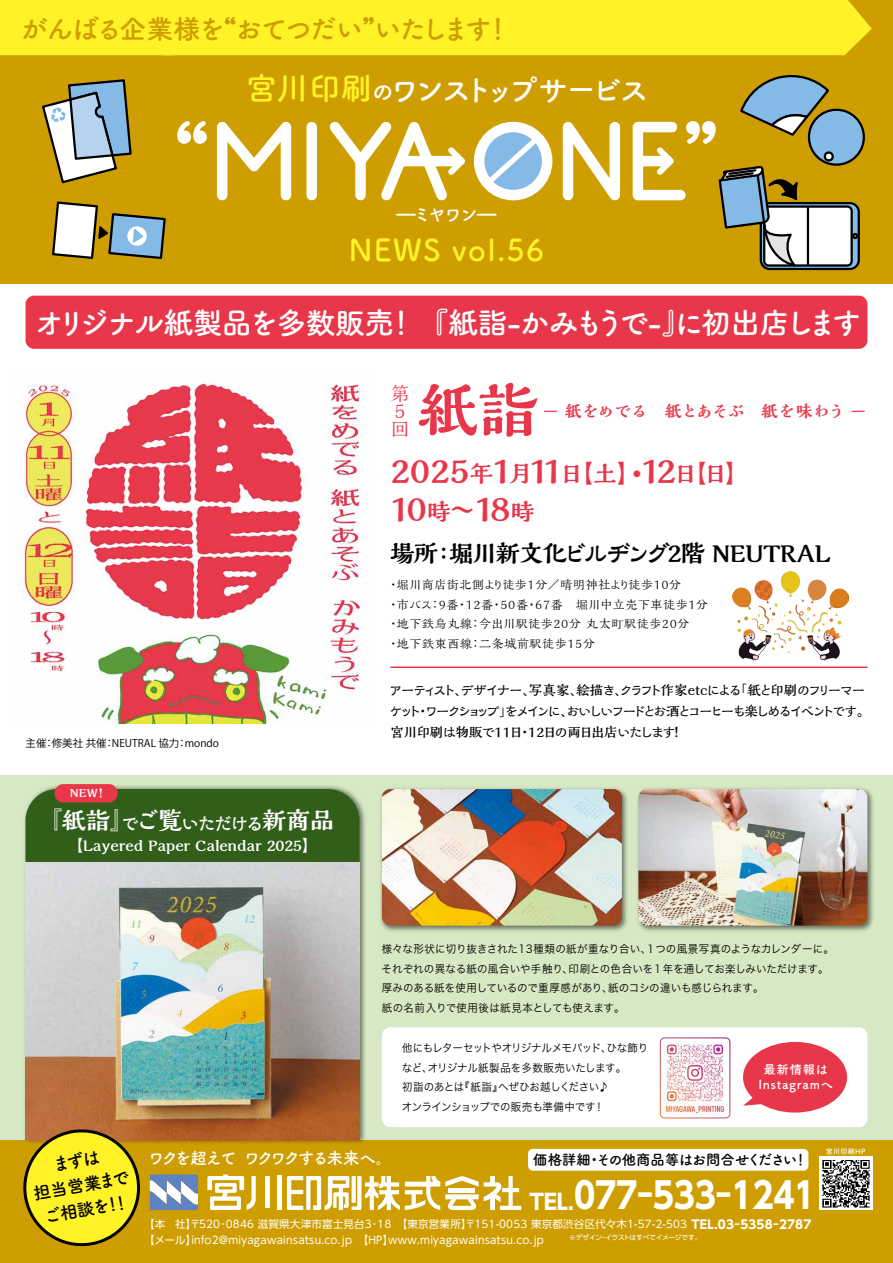
<style>
.page{position:relative;width:893px;height:1263px;background:#ce9e00}
.page>*{position:absolute;margin:0;border:0;box-sizing:border-box;transform-origin:0 0}
.t1{font:800 60px "Kaimin So Std";color:#e8374a}
.t2{font:700 35.85px "UD Shin Go Pr 6 N";letter-spacing:-.01em;color:#fff;scale:.9 1}
.t3{font:800 33px/37.5px "Kaimin Tu Std";letter-spacing:-.1em;color:#e8374a}
.t4{font:30.15px "Tsuku A Rd Gothic Std B";letter-spacing:-.17em;color:#fff}
.t5{font:30px "Tsuku A Rd Gothic Std B";letter-spacing:-.085em;color:#fff}
.t6{font:30px "Tsuku A Rd Gothic Std B";letter-spacing:.05em;color:#fff226}
.t7{font:27px "Tsuku A Rd Gothic Std B";letter-spacing:-.08em;color:#ce9e00}
.t8{font:800 24px "Kaimin Tu Std";letter-spacing:-.025em;color:#000}
.t9{font:800 24px "Kaimin Tu Std";color:#fff}
.t10{font:19.5px/17.1px "Kaimin So Std";color:#e8374a}
.t11{font:18px "Tsuku A Rd Gothic Std B";color:#fff}
.t12{font:17.4px/24.6px "Tsuku A Rd Gothic Std B";color:#000;text-align:center}
.t13{font:800 16.5px "Kaimin So Std";letter-spacing:-.015em;color:#e8374a;scale:2 1}
.t14{font:16.5px "Tsuku A Rd Gothic Std B";letter-spacing:-.14em;color:#fff}
.t15{font:800 15px "Kaimin Tu Std";letter-spacing:-.01em;color:#fff}
.t16{font:14.4px "Tsuku A Rd Gothic Std B";color:#000}
.t17{font:700 13.5px/21px "Kaimin Tu Std";letter-spacing:-.15em;color:#000}
.t18{font:12.45px/15px "Tsuku A Rd Gothic Std B";letter-spacing:.06em;color:#fff;text-align:center}
.t19{font:12px/19.5px "Kaimin Tu Std";letter-spacing:.05em;color:#000}
.t20{font:800 11.55px "Kaimin Tu Std";color:#fff}
.t21{font:10.95px/19.5px "Hiragino Sans Pr 6 N W3";letter-spacing:-.01em;color:#000;scale:.95 1}
.t22{font:10.5px/15.5px "UD Shin Go Pr 6 N";letter-spacing:.02em;color:#fff}
.t23{font:10.5px "Koz Go Pr 6 N";color:#000}
.t24{font:7.05px "Tsuku A Rd Gothic Std B";letter-spacing:.03em;color:#fff}
.t25{font:6.75px "UD Shin Go Pr 6 N";letter-spacing:-.04em;color:#fff}
.s1{font-family:"UD Shin M Go Pr 6 N De";font-weight:700}
.s2{font-size:31.65px;color:#fff226}
.s3{font-size:22.95px}
.s4{font-size:23.1px}
.s5{font-size:18px}
.s6{font-size:21.45px}
.s7{font-weight:700;font-size:12px}
</style>
<div class="page">
<div style="left:0;top:0;width:872px;height:55px;background:#fff226"></div>
<div style="left:0;top:284px;width:893px;height:855px;background:#fff"></div>
<div style="left:0;top:775px;width:893px;height:364px;background:#d6e9c4"></div>
<div style="left:26px;top:296px;width:841px;height:53px;background:#e8374a;border-radius:9px"></div>
<img style="left:22px;top:378px;width:339px;height:345px">
<img style="left:732px;top:572px;width:116px;height:88px">
<hr style="left:390px;top:666px;width:477px;height:2px;background:#e8374a">
<img style="left:24px;top:784px;width:344px;height:359px">
<div style="left:26px;top:789px;width:334px;height:74px;background:#315e19"></div>
<img style="left:26px;top:863px;width:334px;height:277px">
<img style="left:380px;top:788px;width:247px;height:144px">
<img style="left:382px;top:789px;width:240px;height:137px">
<img style="left:637px;top:788px;width:236px;height:144px">
<img style="left:638px;top:789px;width:229px;height:137px">
<div style="left:382px;top:1027px;width:485px;height:100px;background:#fff;border-radius:9px"></div>
<div style="left:55px;top:784px;width:62px;height:18px;background:#e8374a;border-radius:9px"></div>
<img style="left:660px;top:1039px;width:70px;height:79px">
<div style="left:660px;top:1037px;width:70px;height:81px;border:1px solid #fff;border-radius:4px"></div>
<svg style="left:743px;top:1088px;width:22px;height:18px"></svg>
<div style="left:743px;top:1042px;width:104px;height:70px;background:#e8374a;border-radius:50%"></div>
<svg style="left:150px;top:1174px;width:48px;height:36px;background:#93aacf"></svg>
<hr style="left:265px;top:1176px;width:4px;height:31px;background:#fff">
<hr style="left:278px;top:1176px;width:4px;height:34px;background:#fff">
<svg style="left:207px;top:1174px;width:49px;height:36px"></svg>
<svg style="left:287px;top:1176px;width:234px;height:34px"></svg>
<svg style="left:177px;top:121px;width:115px;height:80px"></svg>
<div style="left:306px;top:127px;width:11px;height:68px;background:#fff"></div>
<div style="left:474px;top:122px;width:78px;height:78px;border:11px solid #fff;border-radius:50%"></div>
<svg style="left:480px;top:130px;width:65px;height:61px;background:#b6d4e8"></svg>
<svg style="left:329px;top:121px;width:136px;height:80px"></svg>
<svg style="left:17px;top:1123px;width:126px;height:124px"></svg>
<img style="left:819px;top:1157px;width:54px;height:53px">
<svg style="left:42px;top:79px;width:90px;height:105px"></svg>
<div style="left:528px;top:1149px;width:280px;height:22px;background:#fff;border-radius:5px"></div>
<div style="left:760px;top:202px;width:100px;height:68px;border:2px solid #000;border-radius:9px"></div>
<svg style="left:562px;top:75px;width:303px;height:193px"></svg>
<svg style="left:52px;top:201px;width:114px;height:58px"></svg>
<h3 class="t7" style="left:20px;top:8px;width:493px">がんばる企業様を<span class="s1">“</span>おてつだい<span class="s1">”</span>いたします！</h3>
<h3 class="t4" style="left:246px;top:66px;width:405px"><span class="s2">宮川印刷</span><span class="s3">の</span>ワンストップサービス</h3>
<h3 class="t11" style="left:397px;top:200px;width:100px">̶ミヤワン̶</h3>
<h3 class="t6" style="left:349px;top:226px;width:197px">NEWS vol.56</h3>
<h3 class="t5" style="left:35px;top:299px;width:828px">オリジナル紙製品を多数販売！『紙詣-かみもうで-』に初出店します</h3>
<h3 class="t10" style="left:390px;top:384px;width:29px">第<br>5回</h3>
<h1 class="t1" style="left:418px;top:368px;width:121px">紙詣</h1>
<h3 class="t13" style="left:543px;top:400px;width:164px">- 紙をめでる 紙とあそぶ 紙を味わう -</h3>
<h3 class="t3" style="left:390px;top:450px;width:359px">2025<span class="s4">年</span>1<span class="s4">月</span>11<span class="s4">日【土】</span>・12<span class="s4">日【日】<br></span>10<span class="s4">時</span>~18<span class="s4">時</span></h3>
<h3 class="t8" style="left:390px;top:536px;width:442px">場所:堀川新文化ビルヂング 2 階 NEUTRAL</h3>
<p class="t23" style="left:26px;top:737px;width:195px">主催：修美社 共催：NEUTRAL 協力：mondo</p>
<p class="t20" style="left:70px;top:785px;width:38px">NEW！</p>
<h3 class="t9" style="left:38px;top:804px;width:297px">『紙詣』<span class="s5">で</span>ご覧<span class="s5">いただける</span>新商品</h3>
<h3 class="t15" style="left:68px;top:835px;width:251px">【Layered Paper Calendar 2025】</h3>
<p class="t19" style="left:387px;top:574px;width:322px">・堀川商店街北側より徒歩1分／晴明神社より徒歩10分<br>・市バス：9番・12番・50番・67番　堀川中立売下車徒歩1分・地下鉄烏丸線：今出川駅徒歩20分 丸太町駅徒歩20分<br>・地下鉄東西線：二条城前駅徒歩15分</p>
<p class="t17" style="left:389px;top:679px;width:483px">アーティスト、デザイナー、写真家、絵描き、クラフト作家etcによる「紙と印刷のフリーマーケット・ワークショップ」をメインに、おいしいフードとお酒とコーヒーも楽しめるイベントです。宮川印刷は物販で11日・12日の両日出店いたします！</p>
<p class="t21" style="left:382px;top:939px;width:478px">様々な形状に切り抜きされた13種類の紙が重なり合い、１つの風景写真のようなカレンダーに。それぞれの異なる紙の風合いや手触り、印刷との色合いを１年を通してお楽しみいただけます。厚みのある紙を使用しているので重厚感があり、紙のコシの違いも感じられます。<br>紙の名前入りで使用後は紙見本としても使えます。</p>
<p class="t21" style="left:402px;top:1038px;width:261px">他にもレターセットやオリジナルメモパッド、ひな飾りなど、オリジナル紙製品を多数販売いたします。<br>初詣のあとは『紙詣』へぜひお越しください♪<br>オンラインショップでの販売も準備中です！</p>
<p class="t18" style="left:758px;top:1061px;width:76px">最新情報は<br>Instagramへ</p>
<h3 class="t12" style="left:27px;top:1156px;width:98px;rotate:-10deg">まずは<br>担当営業までご相談を！！</h3>
<h3 class="t14" style="left:148px;top:1145px;width:246px">ワクを超えて ワクワクする未来へ。</h3>
<h3 class="t16" style="left:533px;top:1149px;width:276px">価格詳細・その他商品等はお問合せください！</h3>
<h2 class="t2" style="left:529px;top:1166px;width:319px"><span class="s6">TEL.</span>077-533-1241</h2>
<p class="t22" style="left:144px;top:1216px;width:669px">【本 社】〒520‐0846 滋賀県大津市富士見台3‐18　【東京営業所】〒151-0053 東京都渋谷区代々木1-57-2-503 <span class="s7">TEL.03-5358-2787</span>【メール】info2@miyagawainsatsu.co.jp　【HP】www.miyagawainsatsu.co.jp</p>
<p class="t25" style="left:569px;top:1232px;width:134px">※デザイン・イラストはすべてイメージです。</p>
<p class="t24" style="left:826px;top:1146px;width:41px">宮川印刷HP</p>
</div>
